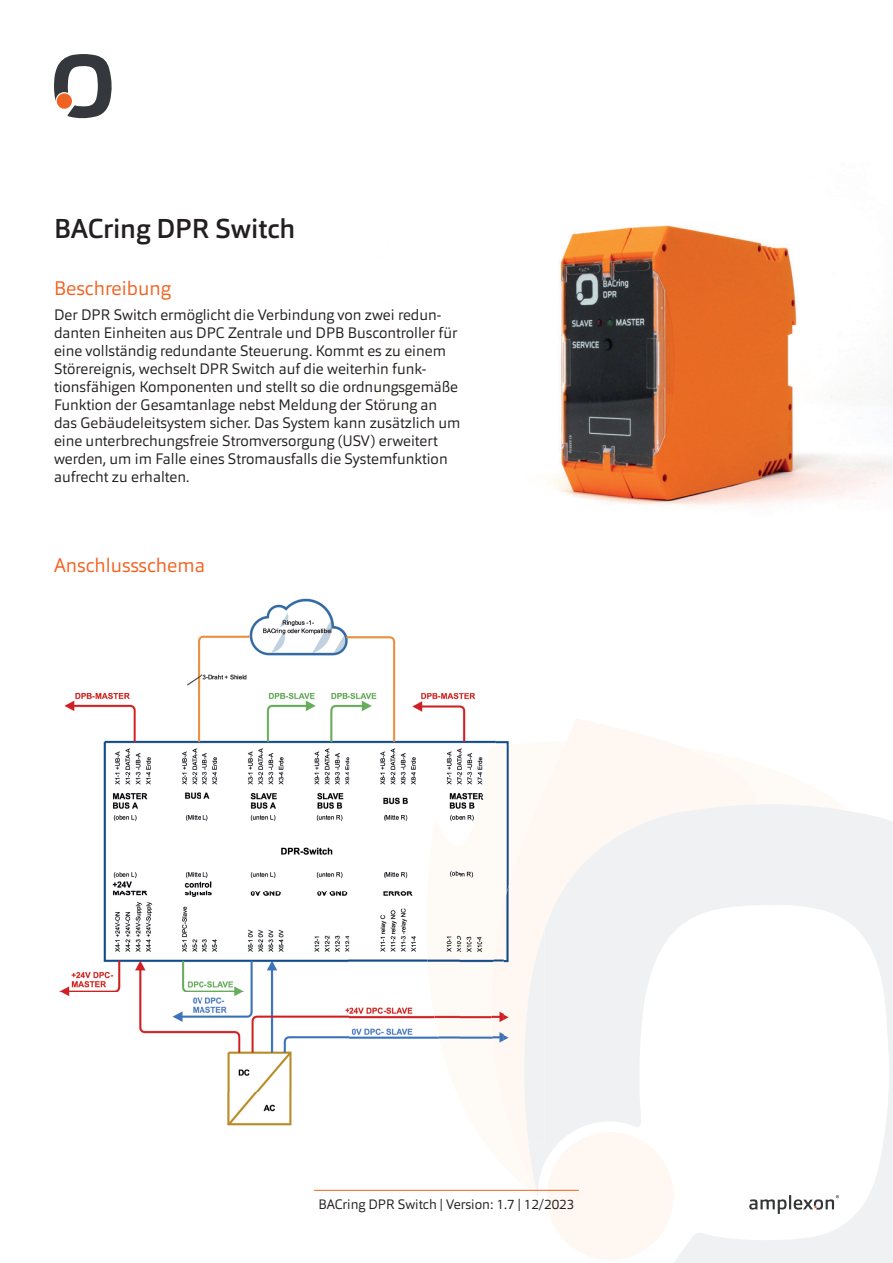
<style>
.page{position:relative;width:893px;height:1263px;background:#fff}
.page>*{position:absolute;margin:0;border:0;box-sizing:border-box;transform-origin:0 0}
.t1{font:500 27px "Orgon Plan";letter-spacing:-.005em;color:#231f20}
.t2{font:19.5px "Orgon Plan";color:#f26221}
.t3{font:15px/18px "Orgon Plan";color:#231f20}
.t4{font:13.5px "Orgon Plan";color:#231f20}
</style>
<div class="page">
<img style="left:551px;top:225px;width:342px;height:282px">
<svg style="left:515px;top:719px;width:241px;height:471px;fill:#fef7f2"></svg>
<svg style="left:528px;top:804px;width:365px;height:459px"></svg>
<svg style="left:54px;top:54px;width:58px;height:65px"></svg>
<hr style="left:314px;top:1190px;width:265px;height:1px;background:#f26221">
<svg style="left:749px;top:1195px;width:90px;height:19px"></svg>
<img style="left:64px;top:598px;width:431px;height:195px">
<img style="left:495px;top:719px;width:50px;height:23px">
<img style="left:103px;top:793px;width:357px;height:100px">
<img style="left:59px;top:893px;width:289px;height:233px">
<img style="left:348px;top:893px;width:72px;height:146px">
<img style="left:460px;top:742px;width:85px;height:200px">
<img style="left:420px;top:818px;width:40px;height:221px">
<img style="left:460px;top:942px;width:25px;height:97px">
<div style="left:503px;top:790px;width:42px;height:352px;background:#fef7f2"></div>
<div style="left:485px;top:904px;width:19px;height:200px;background:#fefbf6"></div>
<img style="left:523px;top:929px;width:22px;height:213px">
<h1 class="t1" style="left:54px;top:212px;width:243px">BACring DPR Switch</h1>
<h2 class="t2" style="left:54px;top:276px;width:118px">Beschreibung</h2>
<p class="t3" style="left:54px;top:305px;width:408px">Der DPR Switch ermöglicht die Verbindung von zwei redun&shy;danten Einheiten aus DPC Zentrale und DPB Buscontroller für eine vollständig redundante Steuerung. Kommt es zu einem Störereignis, wechselt DPR Switch auf die weiterhin funk&shy;tionsfähigen Komponenten und stellt so die ordnungsgemäße Funktion der Gesamtanlage nebst Meldung der Störung an das Gebäudeleitsystem sicher. Das System kann zusätzlich um eine unterbrechungsfreie Stromversorgung (USV) erweitert werden, um im Falle eines Stromausfalls die Systemfunktion aufrecht zu erhalten.</p>
<h2 class="t2" style="left:54px;top:552px;width:153px">Anschlussschema</h2>
<p class="t4" style="left:318px;top:1196px;width:257px">BACring DPR Switch | Version: 1.7 | 12/2023</p>
</div>
